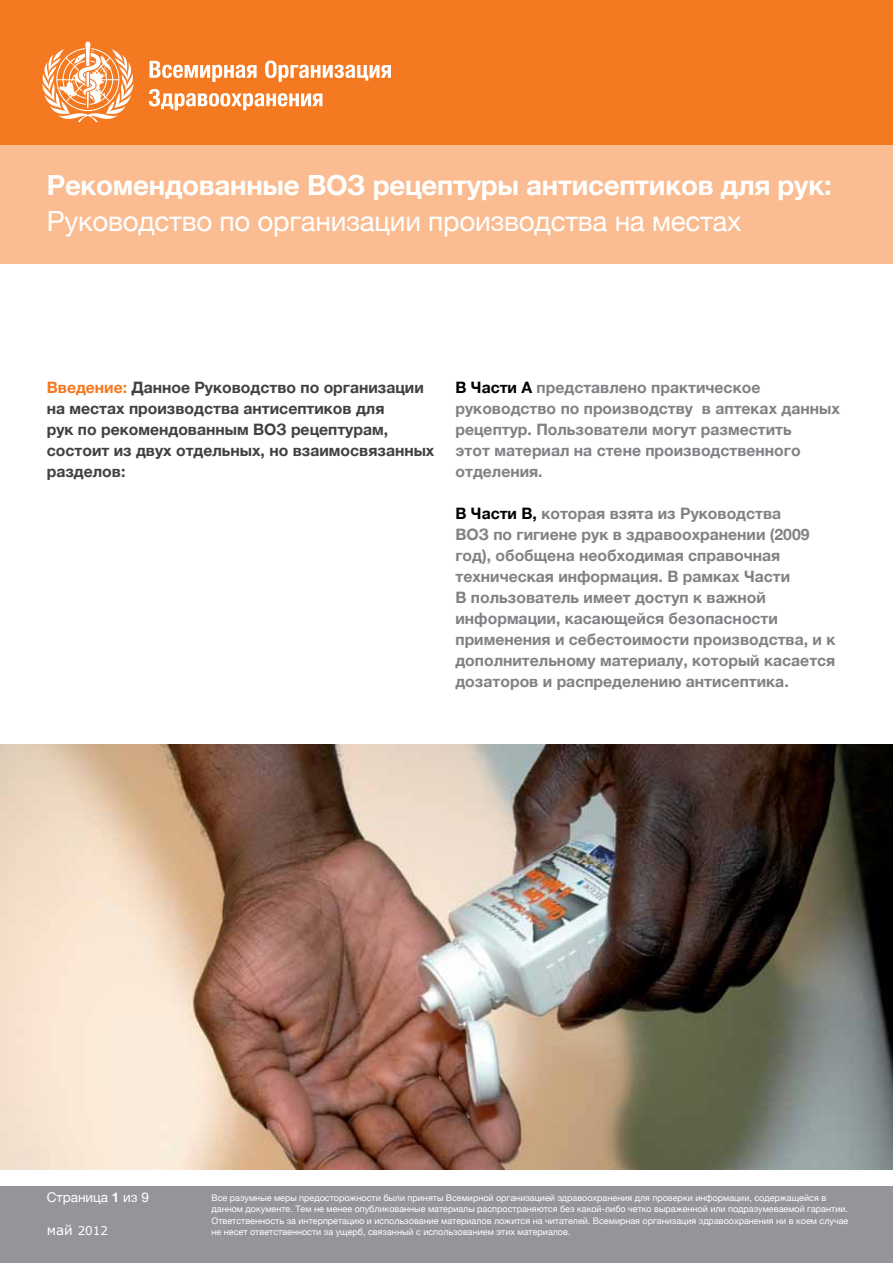
<style>
.page{position:relative;width:893px;height:1263px;background:#fff}
.page>*{position:absolute;margin:0;border:0;box-sizing:border-box;transform-origin:0 0}
.t1{font:700 27.75px "Helvetica Neue";letter-spacing:-.01em;color:#fff}
.t2{font:27.75px "Helvetica Neue";letter-spacing:-.01em;color:#fff}
.t3{font:700 15.75px/21px "Helvetica Neue";color:#808285}
.t4{font:700 15.75px/21px "Helvetica Neue";color:#414042}
.t5{font:13.5px "Helvetica Neue";color:#fff}
.t6{font:12px "Verdana";color:#fff}
.t7{font:9px/11.2px "Helvetica Neue";color:#fff}
.s1{color:#f47920}
.s2{color:#000}
.s3{font-weight:700}
.s4{font-size:13.5px}
</style>
<div class="page">
<div style="left:0;top:1186px;width:893px;height:77px;background:#939598"></div>
<div style="left:0;top:0;width:893px;height:264px;background:#fabc90"></div>
<div style="left:0;top:0;width:893px;height:145px;background:#f47920"></div>
<img style="left:0;top:745px;width:893px;height:425px">
<svg style="left:42px;top:42px;width:92px;height:80px"></svg>
<svg style="left:150px;top:61px;width:107px;height:21px"></svg>
<svg style="left:265px;top:61px;width:126px;height:21px"></svg>
<svg style="left:149px;top:89px;width:173px;height:21px"></svg>
<h1 class="t1" style="left:47px;top:168px;width:786px">Рекомендованные ВОЗ рецептуры антисептиков для рук:</h1>
<h1 class="t2" style="left:47px;top:204px;width:696px">Руководство по организации производства на местах</h1>
<p class="t4" style="left:47px;top:376px;width:389px"><span class="s1">Введение:</span> Данное Руководство по организации на местах производства антисептиков для<br>рук по рекомендованным ВОЗ рецептурам, состоит из двух отдельных, но взаимосвязанных разделов:</p>
<p class="t3" style="left:455px;top:376px;width:386px"><span class="s2">В Части А</span> представлено практическое руководство по производству в аптеках данных рецептур. Пользователи могут разместить<br>этот материал на стене производственного отделения.</p>
<p class="t3" style="left:455px;top:502px;width:381px"><span class="s2">В Части В,</span> которая взята из Руководства<br>ВОЗ по гигиене рук в здравоохранении (2009 год), обобщена необходимая справочная техническая информация. В рамках Части<br>В пользователь имеет доступ к важной информации, касающейся безопасности применения и себестоимости производства, и к дополнительному материалу, который касается дозаторов и распределению антисептика.</p>
<p class="t5" style="left:47px;top:1189px;width:104px">Страница <span class="s3">1</span> из 9</p>
<p class="t6" style="left:47px;top:1223px;width:63px"><span class="s4">май</span> 2012</p>
<p class="t7" style="left:212px;top:1192px;width:638px">Все разумные меры предосторожности были приняты Всемирной организацией здравоохранения для проверки информации, содержащейся в данном документе. Тем не менее опубликованные материалы распространяются без какой-либо четко выраженной или подразумеваемой гарантии.<br>Ответственность за интерпретацию и использование материалов ложится на читателей. Всемирная организация здравоохранения ни в коем случае не несет ответственности за ущерб, связанный с использованием этих материалов.</p>
</div>
